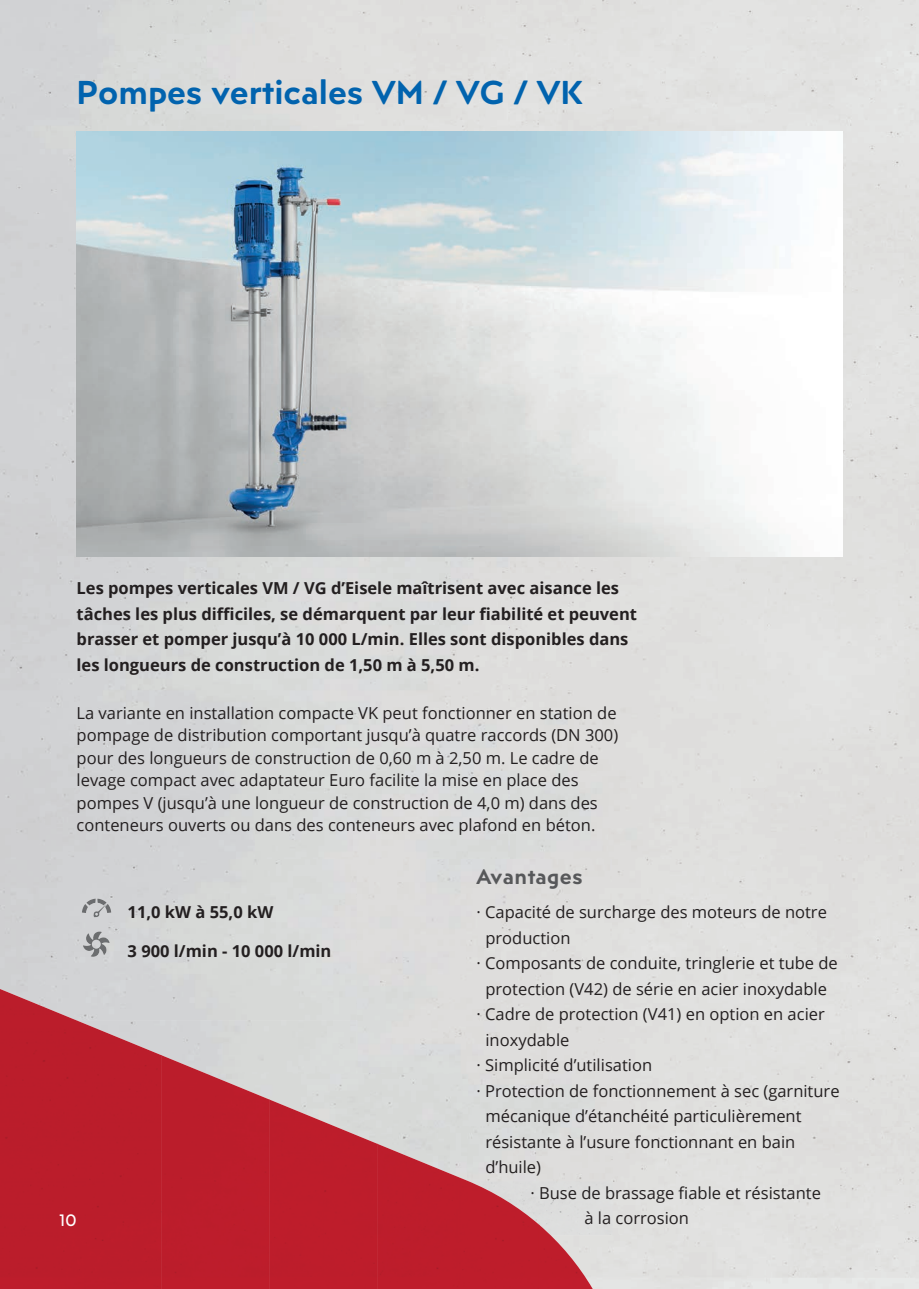
<style>
.page{position:relative;width:919px;height:1289px;background:#fff}
.page>*{position:absolute;margin:0;border:0;box-sizing:border-box;transform-origin:0 0}
.t1{font:600 33px "Posterama Text";color:#0163ae}
.t2{font:600 21px "Posterama Text";letter-spacing:.02em;color:#57585a}
.t3{font:16.5px/22.5px "Open Sans";color:#231f20}
.t4{font:700 16.5px/25.5px "Open Sans";color:#231f20}
.t5{font:16.5px "Posterama Text";color:#fff}
</style>
<div class="page">
<div style="left:539px;top:1181px;width:74px;height:54px;background:#dddedd"></div>
<img style="left:0;top:988px;width:162px;height:300px">
<img style="left:161px;top:1055px;width:109px;height:233px">
<img style="left:269px;top:1099px;width:108px;height:189px">
<img style="left:377px;top:1143px;width:162px;height:145px">
<img style="left:539px;top:1224px;width:53px;height:64px">
<img style="left:77px;top:132px;width:765px;height:424px">
<svg style="left:82px;top:898px;width:29px;height:15px"></svg>
<img style="left:93px;top:903px;width:14px;height:14px">
<img style="left:83px;top:931px;width:27px;height:25px">
<h1 class="t1" style="left:77px;top:70px;width:507px">Pompes verticales VM / VG / VK</h1>
<p class="t4" style="left:77px;top:575px;width:562px">Les pompes verticales VM / VG d’Eisele maîtrisent avec aisance les tâches les plus difficiles, se démarquent par leur fiabilité et peuvent brasser et pomper jusqu’à 10 000 L/min. Elles sont disponibles dans les longueurs de construction de 1,50 m à 5,50 m.</p>
<p class="t3" style="left:77px;top:701px;width:543px">La variante en installation compacte VK peut fonctionner en station de pompage de distribution comportant jusqu’à quatre raccords (DN 300) pour des longueurs de construction de 0,60 m à 2,50 m. Le cadre de levage compact avec adaptateur Euro facilite la mise en place des pompes V (jusqu’à une longueur de construction de 4,0 m) dans des conteneurs ouverts ou dans des conteneurs avec plafond en béton.</p>
<p class="t4" style="left:128px;top:898px;width:147px">11,0 kW à 55,0 kW</p>
<p class="t4" style="left:128px;top:937px;width:205px">3 900 l/min - 10 000 l/min</p>
<p class="t5" style="left:59px;top:1209px;width:19px">10</p>
<p class="t2" style="left:476px;top:862px;width:108px">Avantages</p>
<p class="t3" style="left:476px;top:900px;width:352px">· Capacité de surcharge des moteurs de notre</p>
<p class="t3" style="left:485px;top:925px;width:87px">production</p>
<p class="t3" style="left:476px;top:951px;width:363px">· Composants de conduite, tringlerie et tube de</p>
<p class="t3" style="left:485px;top:976px;width:343px">protection (V42) de série en acier inoxydable</p>
<p class="t3" style="left:476px;top:1002px;width:350px">· Cadre de protection (V41) en option en acier</p>
<p class="t3" style="left:485px;top:1027px;width:86px">inoxydable</p>
<p class="t3" style="left:476px;top:1053px;width:177px">· Simplicité d’utilisation</p>
<p class="t3" style="left:476px;top:1078px;width:364px">· Protection de fonctionnement à sec (garniture</p>
<p class="t3" style="left:485px;top:1104px;width:317px">mécanique d’étanchéité particulièrement</p>
<p class="t3" style="left:485px;top:1129px;width:311px">résistante à l’usure fonctionnant en bain</p>
<p class="t3" style="left:485px;top:1155px;width:57px">d’huile)</p>
<p class="t3" style="left:530px;top:1180px;width:292px">· Buse de brassage fiable et résistante</p>
<p class="t3" style="left:584px;top:1206px;width:106px">à la corrosion</p>
</div>
